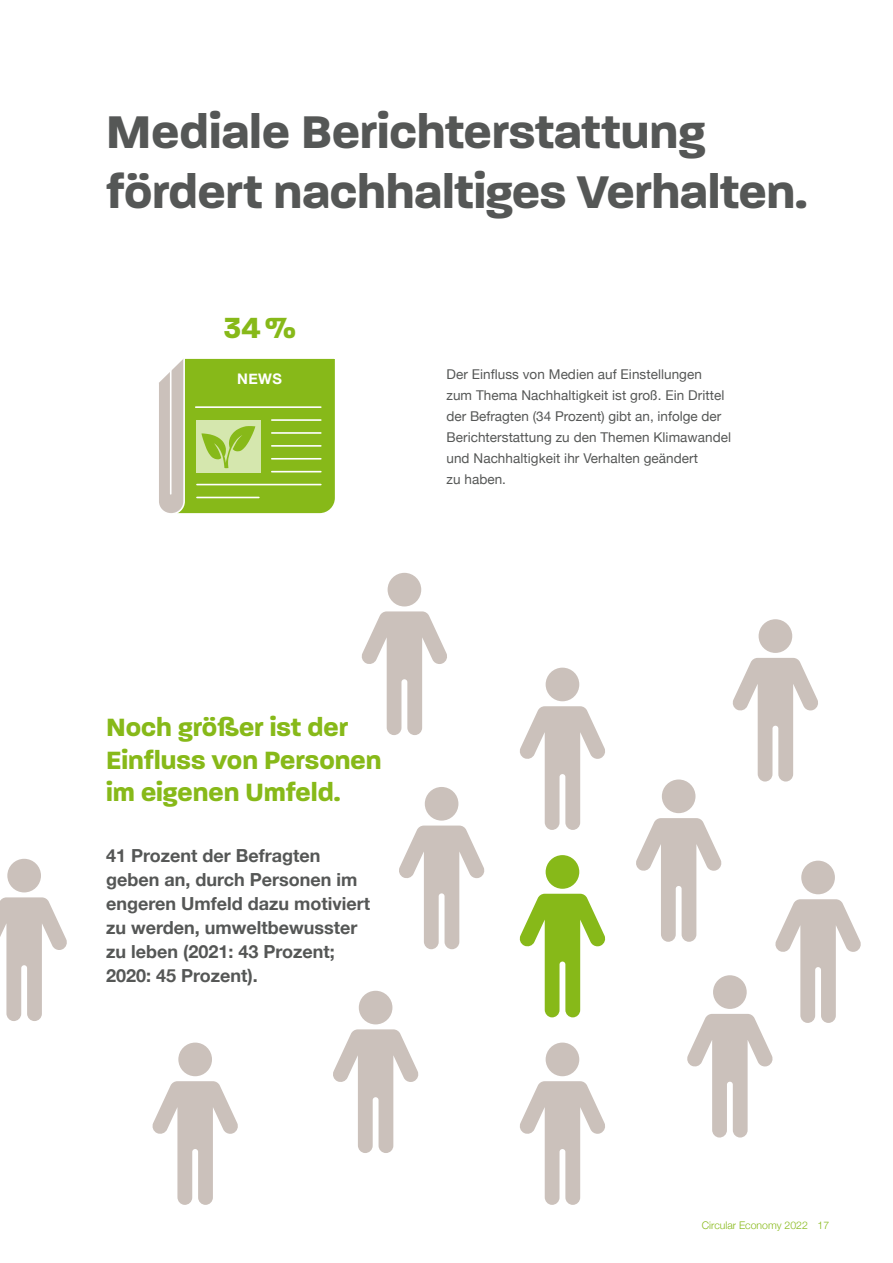
<style>
.page{position:relative;width:893px;height:1263px;background:#fff}
.page>*{position:absolute;margin:0;border:0;box-sizing:border-box;transform-origin:0 0}
.t1{font:700 49.5px/60.6px "Paralucent";letter-spacing:-.005em;color:#555756}
.t2{font:700 31.5px "Paralucent";color:#87b919}
.t3{font:700 27px/32.4px "Paralucent";color:#87b919}
.t4{font:700 18px/24px "Helvetica Neue";color:#555756}
.t5{font:700 14.55px "Helvetica Neue";color:#fff}
.t6{font:13.5px/21px "Helvetica Neue";letter-spacing:.005em;color:#555756}
.t7{font:300 10.5px "Helvetica Neue";color:#87b919}
</style>
<div class="page">
<div style="left:662px;top:779px;width:33px;height:34px;background:#cbc1bb;border-radius:50%"></div>
<div style="left:759px;top:619px;width:33px;height:34px;background:#cbc1bb;border-radius:50%"></div>
<svg style="left:732px;top:658px;width:86px;height:124px"></svg>
<div style="left:546px;top:1042px;width:33px;height:34px;background:#cbc1bb;border-radius:50%"></div>
<svg style="left:520px;top:1081px;width:85px;height:124px"></svg>
<div style="left:178px;top:1042px;width:34px;height:34px;background:#cbc1bb;border-radius:50%"></div>
<svg style="left:152px;top:1081px;width:86px;height:124px"></svg>
<div style="left:546px;top:668px;width:33px;height:33px;background:#cbc1bb;border-radius:50%"></div>
<svg style="left:520px;top:706px;width:85px;height:124px"></svg>
<div style="left:546px;top:855px;width:33px;height:34px;background:#87b919;border-radius:50%"></div>
<svg style="left:519px;top:894px;width:87px;height:124px"></svg>
<svg style="left:636px;top:818px;width:225px;height:320px"></svg>
<div style="left:7px;top:859px;width:34px;height:33px;background:#cbc1bb;border-radius:50%"></div>
<svg style="left:0;top:897px;width:67px;height:124px"></svg>
<div style="left:359px;top:991px;width:33px;height:33px;background:#cbc1bb;border-radius:50%"></div>
<svg style="left:333px;top:1029px;width:86px;height:124px"></svg>
<div style="left:425px;top:787px;width:33px;height:34px;background:#cbc1bb;border-radius:50%"></div>
<svg style="left:399px;top:825px;width:86px;height:124px"></svg>
<div style="left:388px;top:573px;width:33px;height:33px;background:#cbc1bb;border-radius:50%"></div>
<svg style="left:361px;top:611px;width:86px;height:124px"></svg>
<svg style="left:159px;top:358px;width:176px;height:156px;background:#9ec34a"></svg>
<h1 class="t1" style="left:106px;top:101px;width:702px">Mediale Berichterstattung fördert nachhaltiges Verhalten.</h1>
<h2 class="t2" style="left:223px;top:309px;width:74px">34%</h2>
<p class="t5" style="left:237px;top:367px;width:46px">NEWS</p>
<p class="t6" style="left:446px;top:365px;width:286px">Der Einfluss von Medien auf Einstellungen<br>zum Thema Nachhaltigkeit ist groß. Ein Drittel der Befragten (34 Prozent) gibt an, infolge der Berichterstattung zu den Themen Klimawandel und Nachhaltigkeit ihr Verhalten geändert<br>zu haben.</p>
<h3 class="t3" style="left:106px;top:711px;width:277px">Noch größer ist der<br>Einfluss von Personen im eigenen Umfeld.</h3>
<h3 class="t4" style="left:106px;top:844px;width:265px">41 Prozent der Befragten geben an, durch Personen im engeren Umfeld dazu motiviert zu werden, umweltbewusster zu leben (2021: 43 Prozent;<br>2020: 45 Prozent).</h3>
<p class="t7" style="left:702px;top:1217px;width:129px">Circular Economy 2022 17</p>
</div>
